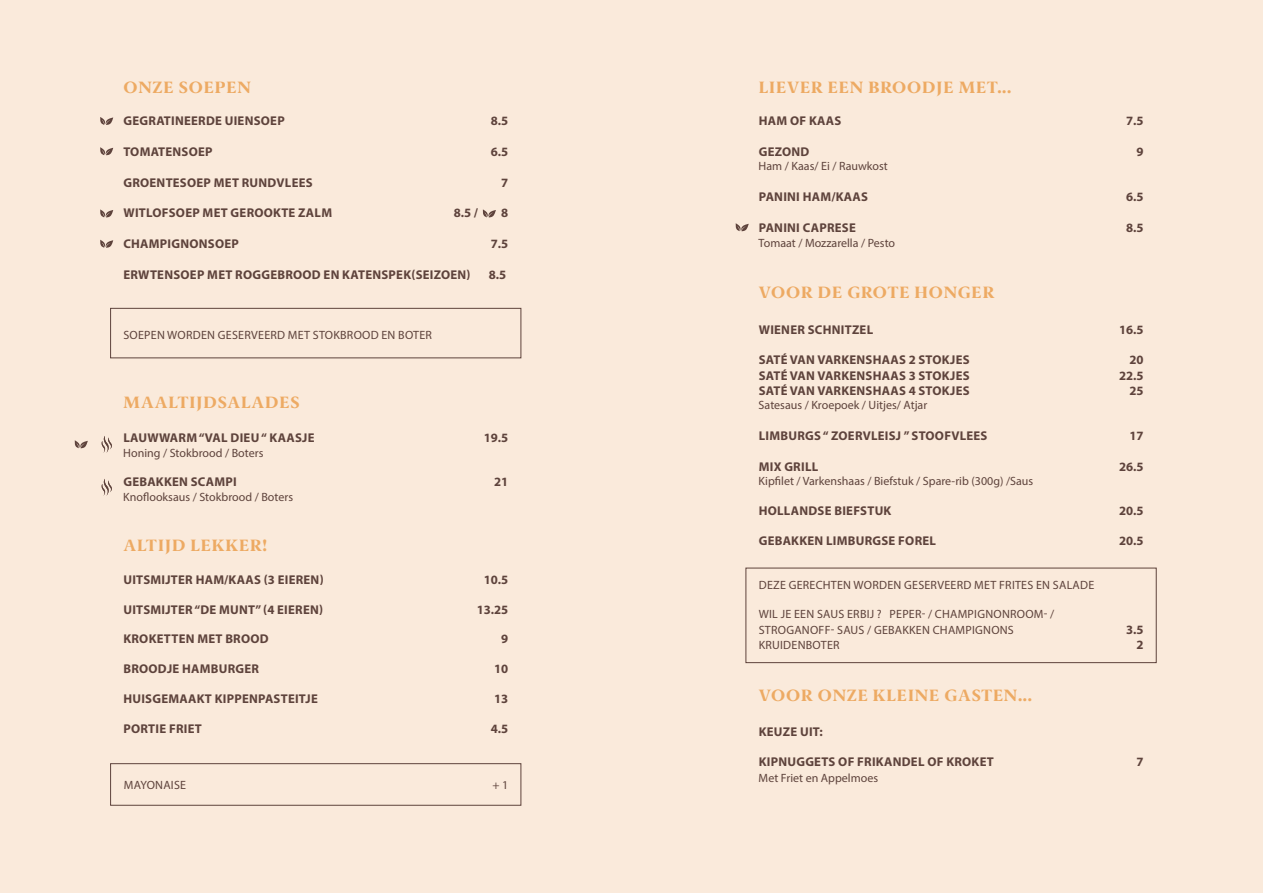
<style>
.page{position:relative;width:1263px;height:893px;background:#faeadb}
.page>*{position:absolute;margin:0;border:0;box-sizing:border-box;transform-origin:0 0}
.t1{font:800 16.5px "Berlingske Serif";letter-spacing:.055em;color:#edaa63}
.t2{font:700 12.75px "Myriad Pro";letter-spacing:.02em;color:#5e433c}
.t3{font:12px/15.3px "Myriad Pro";letter-spacing:.01em;color:#5e433c}
</style>
<div class="page">
<div style="left:110px;top:308px;width:411px;height:50px;border:1px solid #5e433c"></div>
<svg style="left:483px;top:209px;width:13px;height:9px"></svg>
<svg style="left:735px;top:223px;width:14px;height:8px"></svg>
<div style="left:745px;top:568px;width:411px;height:95px;border:1px solid #5e433c"></div>
<svg style="left:100px;top:117px;width:13px;height:8px"></svg>
<svg style="left:100px;top:147px;width:13px;height:8px"></svg>
<svg style="left:100px;top:209px;width:13px;height:9px"></svg>
<svg style="left:100px;top:240px;width:13px;height:8px"></svg>
<svg style="left:74px;top:440px;width:14px;height:8px"></svg>
<svg style="left:102px;top:479px;width:10px;height:17px"></svg>
<svg style="left:102px;top:436px;width:10px;height:17px"></svg>
<div style="left:110px;top:763px;width:411px;height:43px;border:1px solid #5e433c"></div>
<p class="t1" style="left:124px;top:75px;width:129px">ONZE SOEPEN</p>
<p class="t2" style="left:123px;top:113px;width:163px">GEGRATINEERDE UIENSOEP</p>
<p class="t2" style="left:491px;top:113px;width:19px">8.5</p>
<p class="t2" style="left:123px;top:143px;width:91px">TOMATENSOEP</p>
<p class="t2" style="left:491px;top:143px;width:19px">6.5</p>
<p class="t2" style="left:123px;top:174px;width:191px">GROENTESOEP MET RUNDVLEES</p>
<p class="t2" style="left:501px;top:174px;width:9px">7</p>
<p class="t2" style="left:123px;top:205px;width:210px">WITLOFSOEP MET GEROOKTE ZALM</p>
<p class="t2" style="left:454px;top:205px;width:26px">8.5 /</p>
<p class="t2" style="left:501px;top:205px;width:9px">8</p>
<p class="t2" style="left:123px;top:235px;width:117px">CHAMPIGNONSOEP</p>
<p class="t2" style="left:491px;top:235px;width:19px">7.5</p>
<p class="t2" style="left:123px;top:267px;width:349px">ERWTENSOEP MET ROGGEBROOD EN KATENSPEK(SEIZOEN)</p>
<p class="t2" style="left:489px;top:267px;width:19px">8.5</p>
<p class="t3" style="left:123px;top:327px;width:310px">SOEPEN WORDEN GESERVEERD MET STOKBROOD EN BOTER</p>
<p class="t1" style="left:124px;top:390px;width:178px">MAALTIJDSALADES</p>
<p class="t2" style="left:123px;top:430px;width:193px">LAUWWARM “VAL DIEU “ KAASJE</p>
<p class="t2" style="left:484px;top:430px;width:26px">19.5</p>
<p class="t3" style="left:123px;top:445px;width:142px">Honing / Stokbrood / Boters</p>
<p class="t2" style="left:123px;top:474px;width:115px">GEBAKKEN SCAMPI</p>
<p class="t2" style="left:494px;top:474px;width:16px">21</p>
<p class="t3" style="left:123px;top:489px;width:171px">Knoflooksaus / Stokbrood / Boters</p>
<p class="t1" style="left:124px;top:533px;width:145px">ALTIJD LEKKER!</p>
<p class="t2" style="left:123px;top:571px;width:202px">UITSMIJTER HAM/KAAS (3 EIEREN)</p>
<p class="t2" style="left:484px;top:571px;width:26px">10.5</p>
<p class="t2" style="left:123px;top:601px;width:201px">UITSMIJTER “DE MUNT” (4 EIEREN)</p>
<p class="t2" style="left:477px;top:601px;width:33px">13.25</p>
<p class="t2" style="left:123px;top:631px;width:147px">KROKETTEN MET BROOD</p>
<p class="t2" style="left:501px;top:631px;width:9px">9</p>
<p class="t2" style="left:123px;top:660px;width:137px">BROODJE HAMBURGER</p>
<p class="t2" style="left:494px;top:660px;width:16px">10</p>
<p class="t2" style="left:123px;top:690px;width:196px">HUISGEMAAKT KIPPENPASTEITJE</p>
<p class="t2" style="left:494px;top:690px;width:16px">13</p>
<p class="t2" style="left:123px;top:720px;width:80px">PORTIE FRIET</p>
<p class="t2" style="left:491px;top:720px;width:19px">4.5</p>
<p class="t3" style="left:124px;top:777px;width:64px">MAYONAISE</p>
<p class="t3" style="left:492px;top:777px;width:17px">+ 1</p>
<p class="t1" style="left:759px;top:75px;width:254px">LIEVER EEN BROODJE MET...</p>
<p class="t2" style="left:759px;top:113px;width:84px">HAM OF KAAS</p>
<p class="t2" style="left:1126px;top:113px;width:19px">7.5</p>
<p class="t2" style="left:759px;top:143px;width:52px">GEZOND</p>
<p class="t2" style="left:1136px;top:143px;width:9px">9</p>
<p class="t3" style="left:759px;top:159px;width:131px">Ham / Kaas/ Ei / Rauwkost</p>
<p class="t2" style="left:759px;top:188px;width:111px">PANINI HAM/KAAS</p>
<p class="t2" style="left:1126px;top:188px;width:19px">6.5</p>
<p class="t2" style="left:759px;top:219px;width:99px">PANINI CAPRESE</p>
<p class="t2" style="left:1126px;top:219px;width:19px">8.5</p>
<p class="t3" style="left:759px;top:235px;width:138px">Tomaat / Mozzarella / Pesto</p>
<p class="t1" style="left:759px;top:281px;width:237px">VOOR DE GROTE HONGER</p>
<p class="t2" style="left:759px;top:321px;width:116px">WIENER SCHNITZEL</p>
<p class="t2" style="left:1119px;top:321px;width:26px">16.5</p>
<p class="t2" style="left:759px;top:352px;width:212px">SATÉ VAN VARKENSHAAS 2 STOKJES</p>
<p class="t2" style="left:1129px;top:352px;width:16px">20</p>
<p class="t2" style="left:759px;top:367px;width:212px">SATÉ VAN VARKENSHAAS 3 STOKJES</p>
<p class="t2" style="left:1119px;top:367px;width:26px">22.5</p>
<p class="t2" style="left:759px;top:382px;width:212px">SATÉ VAN VARKENSHAAS 4 STOKJES</p>
<p class="t2" style="left:1129px;top:382px;width:16px">25</p>
<p class="t3" style="left:759px;top:398px;width:170px">Satesaus / Kroepoek / Uitjes/ Atjar</p>
<p class="t2" style="left:759px;top:427px;width:230px">LIMBURGS “ ZOERVLEISJ ” STOOFVLEES</p>
<p class="t2" style="left:1129px;top:427px;width:16px">17</p>
<p class="t2" style="left:759px;top:458px;width:61px">MIX GRILL</p>
<p class="t2" style="left:1119px;top:458px;width:26px">26.5</p>
<p class="t3" style="left:759px;top:473px;width:276px">Kipfilet / Varkenshaas / Biefstuk / Spare-rib (300g) /Saus</p>
<p class="t2" style="left:759px;top:502px;width:134px">HOLLANDSE BIEFSTUK</p>
<p class="t2" style="left:1119px;top:502px;width:26px">20.5</p>
<p class="t2" style="left:759px;top:533px;width:179px">GEBAKKEN LIMBURGSE FOREL</p>
<p class="t2" style="left:1119px;top:533px;width:26px">20.5</p>
<p class="t3" style="left:759px;top:578px;width:337px">DEZE GERECHTEN WORDEN GESERVEERD MET FRITES EN SALADE</p>
<p class="t3" style="left:759px;top:606px;width:297px">WIL JE EEN SAUS ERBIJ ? PEPER- / CHAMPIGNONROOM- /<br>STROGANOFF- SAUS / GEBAKKEN CHAMPIGNONS</p>
<p class="t2" style="left:1126px;top:621px;width:19px">3.5</p>
<p class="t3" style="left:759px;top:637px;width:82px">KRUIDENBOTER</p>
<p class="t2" style="left:1136px;top:636px;width:9px">2</p>
<p class="t1" style="left:759px;top:684px;width:275px">VOOR ONZE KLEINE GASTEN...</p>
<p class="t2" style="left:759px;top:723px;width:66px">KEUZE UIT:</p>
<p class="t2" style="left:759px;top:754px;width:236px">KIPNUGGETS OF FRIKANDEL OF KROKET</p>
<p class="t2" style="left:1136px;top:754px;width:9px">7</p>
<p class="t3" style="left:759px;top:770px;width:121px">Met Friet en Appelmoes</p>
</div>
